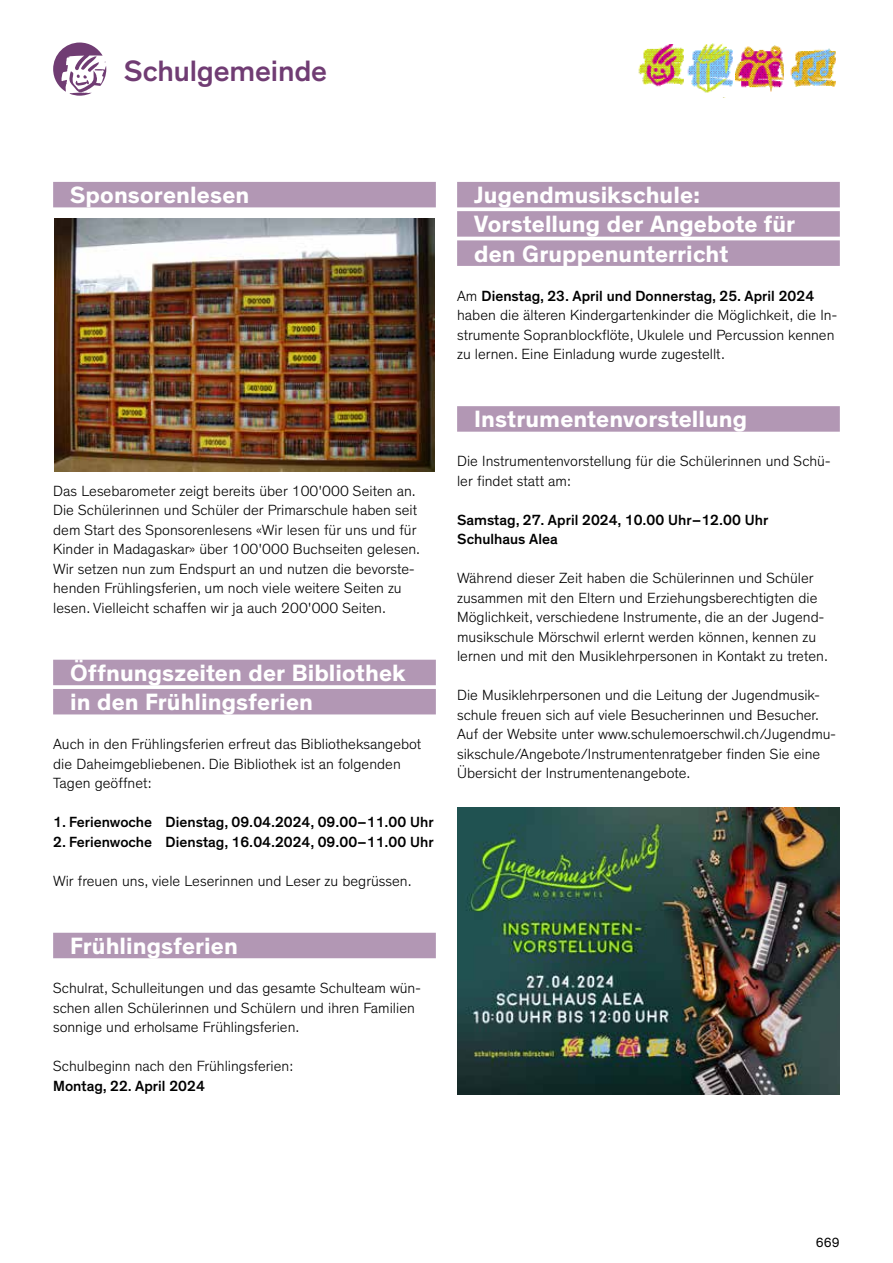
<style>
.page{position:relative;width:893px;height:1263px;background:#fff}
.page>*{position:absolute;margin:0;border:0;box-sizing:border-box;transform-origin:0 0}
.t1{font:500 30px "Theinhardt";letter-spacing:-.005em;color:#703c73}
.t2{font:700 24px/29.2px "Theinhardt";letter-spacing:.005em;color:#fff}
.t3{font:300 15px/19.5px "Theinhardt";color:#000}
.t4{font:500 15px/19.5px "Theinhardt";color:#000}
.t5{font:13.5px "Theinhardt";color:#000}
.s1{font-weight:500}
</style>
<div class="page">
<img style="left:638px;top:44px;width:46px;height:43px">
<img style="left:790px;top:48px;width:45px;height:38px">
<img style="left:736px;top:45px;width:48px;height:47px">
<img style="left:687px;top:43px;width:46px;height:50px">
<div style="left:457px;top:182px;width:383px;height:25px;background:#b297b4"></div>
<div style="left:457px;top:211px;width:383px;height:26px;background:#b297b4"></div>
<div style="left:457px;top:240px;width:383px;height:26px;background:#b297b4"></div>
<div style="left:457px;top:406px;width:383px;height:26px;background:#b297b4"></div>
<div style="left:53px;top:182px;width:383px;height:25px;background:#b297b4"></div>
<div style="left:53px;top:660px;width:383px;height:25px;background:#b297b4"></div>
<div style="left:53px;top:689px;width:383px;height:25px;background:#b297b4"></div>
<div style="left:53px;top:933px;width:383px;height:25px;background:#b297b4"></div>
<img style="left:457px;top:808px;width:383px;height:287px">
<img style="left:54px;top:218px;width:381px;height:254px">
<svg style="left:53px;top:43px;width:53px;height:53px"></svg>
<h1 class="t1" style="left:124px;top:53px;width:205px">Schulgemeinde</h1>
<h2 class="t2" style="left:70px;top:181px;width:181px">Sponsorenlesen</h2>
<p class="t3" style="left:53px;top:481px;width:369px">Das Lesebarometer zeigt bereits über 100'000 Seiten an.<br>Die Schülerinnen und Schüler der Primarschule haben seit dem Start des Sponsorenlesens «Wir lesen für uns und für Kinder in Madagaskar» über 100'000 Buchseiten gelesen.<br>Wir setzen nun zum Endspurt an und nutzen die bevorste&shy;henden Frühlingsferien, um noch viele weitere Seiten zu lesen. Vielleicht schaffen wir ja auch 200'000 Seiten.</p>
<h2 class="t2" style="left:70px;top:659px;width:337px">Öffnungszeiten der Bibliothek in den Frühlingsferien</h2>
<p class="t3" style="left:53px;top:735px;width:370px">Auch in den Frühlingsferien erfreut das Bibliotheksangebot die Daheimgebliebenen. Die Bibliothek ist an folgenden<br>Tagen geöffnet:</p>
<p class="t4" style="left:53px;top:813px;width:382px">1. Ferienwoche Dienstag, 09.04.2024, 09.00–11.00 Uhr</p>
<p class="t4" style="left:53px;top:832px;width:382px">2. Ferienwoche Dienstag, 16.04.2024, 09.00–11.00 Uhr</p>
<p class="t3" style="left:53px;top:871px;width:360px">Wir freuen uns, viele Leserinnen und Leser zu begrüssen.</p>
<h2 class="t2" style="left:70px;top:932px;width:169px">Frühlingsferien</h2>
<p class="t3" style="left:53px;top:978px;width:369px">Schulrat, Schulleitungen und das gesamte Schulteam wün&shy;schen allen Schülerinnen und Schülern und ihren Familien sonnige und erholsame Frühlingsferien.</p>
<p class="t3" style="left:53px;top:1056px;width:242px">Schulbeginn nach den Frühlingsferien:</p>
<p class="t4" style="left:53px;top:1076px;width:153px">Montag, 22. April 2024</p>
<h2 class="t2" style="left:474px;top:181px;width:323px">Jugendmusikschule:<br>Vorstellung der Angebote für den Gruppenunterricht</h2>
<p class="t3" style="left:457px;top:286px;width:381px">Am <span class="s1">Dienstag, 23. April und Donnerstag, 25. April 2024 </span>haben die älteren Kindergartenkinder die Möglichkeit, die In&shy;strumente Sopranblockflöte, Ukulele und Percussion kennen zu lernen. Eine Einladung wurde zugestellt.</p>
<h2 class="t2" style="left:474px;top:405px;width:275px">Instrumentenvorstellung</h2>
<p class="t3" style="left:457px;top:452px;width:375px">Die Instrumentenvorstellung für die Schülerinnen und Schü&shy;ler findet statt am:</p>
<p class="t4" style="left:457px;top:510px;width:313px">Samstag, 27. April 2024, 10.00 Uhr–12.00 Uhr<br>Schulhaus Alea</p>
<p class="t3" style="left:457px;top:569px;width:372px">Während dieser Zeit haben die Schülerinnen und Schüler zusammen mit den Eltern und Erziehungsberechtigten die Möglichkeit, verschiedene Instrumente, die an der Jugend&shy;musikschule Mörschwil erlernt werden können, kennen zu lernen und mit den Musiklehrpersonen in Kontakt zu treten.</p>
<p class="t3" style="left:457px;top:686px;width:380px">Die Musiklehrpersonen und die Leitung der Jugendmusik&shy;schule freuen sich auf viele Besucherinnen und Besucher.<br>Auf der Website unter www.schulemoerschwil.ch/Jugendmu&shy;sikschule/Angebote/Instrumentenratgeber finden Sie eine Übersicht der Instrumentenangebote.</p>
<p class="t5" style="left:816px;top:1234px;width:25px">669</p>
</div>
